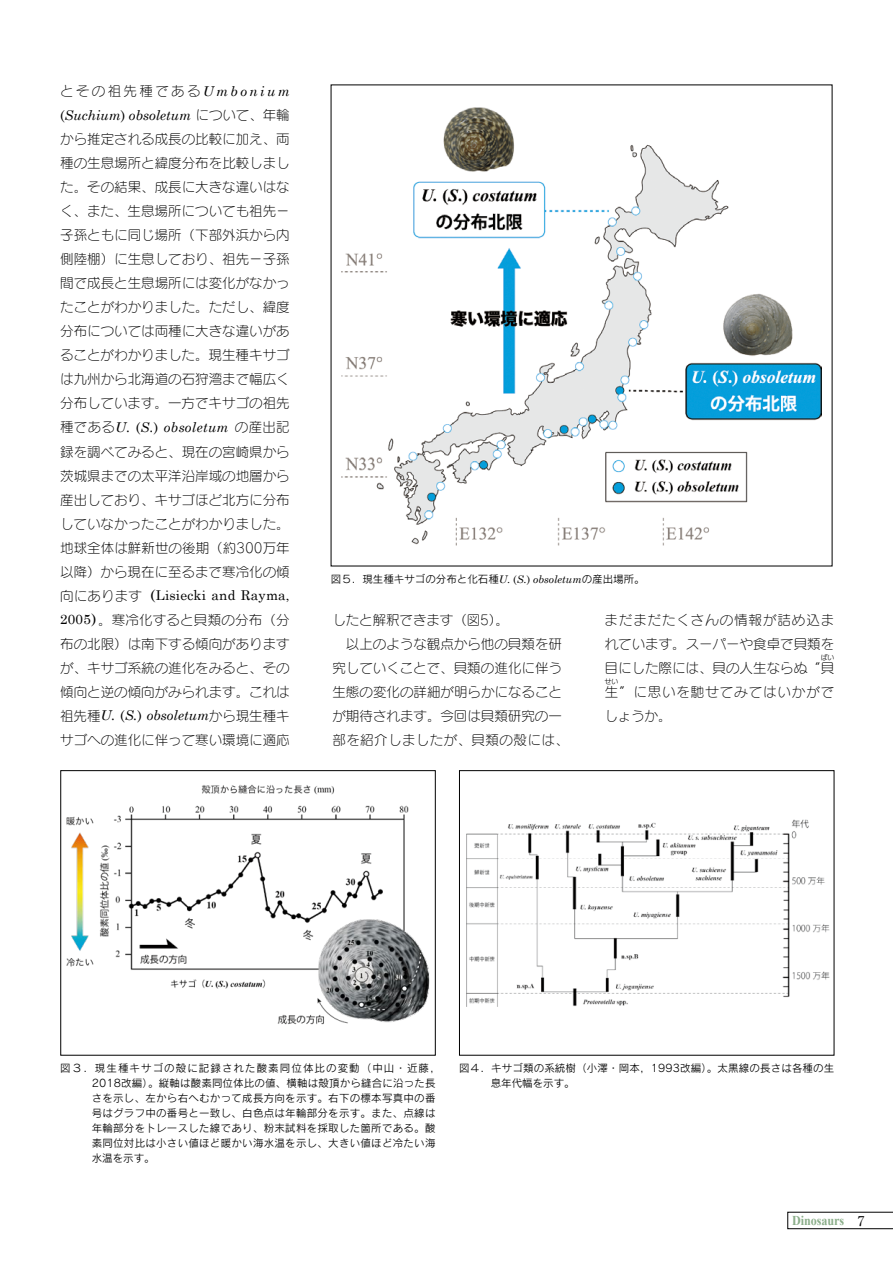
<style>
.page{position:relative;width:893px;height:1263px;background:#fff}
.page>*{position:absolute;margin:0;border:0;box-sizing:border-box;transform-origin:0 0}
.t1{font:13.5px/24px "Seurat Pro L";color:#000;text-align:justify}
.t2{font:italic 13.5px "Century Schoolbook";color:#000}
.t3{font:13.5px "Century Schoolbook";letter-spacing:.015em;color:#000}
.t4{font:italic 13.5px "Century Schoolbook";letter-spacing:.02em;color:#000}
.t5{font:13.5px "Seurat Pro L";letter-spacing:.175em;color:#000}
.t6{font:13.5px "Seurat Pro L";letter-spacing:.035em;color:#000}
.t7{font:13.5px "Seurat Pro L";letter-spacing:.065em;color:#000}
.t8{font:700 13.5px "Times New Roman";letter-spacing:-.005em;color:#8bae8a;scale:.9 1}
.t9{font:10.5px/15px "Rodin Pro M";letter-spacing:.025em;color:#000}
.t10{font:10.5px "Rodin Pro M";color:#000}
.t11{font:6.75px "Seurat Pro L";color:#000}
.s1{font-family:"Century Schoolbook";font-style:italic}
.s2{font-style:normal}
.s3{font-family:"Seurat Pro L";font-style:normal}
.s4{font-family:"Seurat Pro L"}
.s5{font-family:"Shuei Shogo M Sen";font-weight:800}
.s6{font-family:"Century Schoolbook"}
.s7{font-family:"Ryumin Pr 6";font-weight:400;color:#000}
</style>
<div class="page">
<img style="left:66px;top:785px;width:364px;height:240px">
<div style="left:61px;top:770px;width:375px;height:285px;border:1px solid #000"></div>
<img style="left:467px;top:820px;width:363px;height:186px">
<div style="left:459px;top:770px;width:375px;height:285px;border:1px solid #000"></div>
<img style="left:341px;top:108px;width:481px;height:438px">
<svg style="left:787px;top:1212px;width:106px;height:17px"></svg>
<p class="t5" style="left:60px;top:83px;width:231px">とその祖先種である<span class="s1">Umbonium</span></p>
<p class="t2" style="left:60px;top:107px;width:231px"><span class="s2">(</span>Suchium<span class="s2">)</span> obsoletum <span class="s3">について、年輪</span></p>
<p class="t1" style="left:60px;top:127px;width:231px">から推定される成長の比較に加え、両種の生息場所と緯度分布を比較しました。その結果、成長に大きな違いはなく、また、生息場所についても祖先−子孫ともに同じ場所（下部外浜から内側陸棚）に生息しており、祖先−子孫間で成長と生息場所には変化がなかったことがわかりました。ただし、緯度分布については両種に大きな違いがあることがわかりました。現生種キサゴは九州から北海道の石狩湾まで幅広く分布しています。一方でキサゴの祖先</p>
<p class="t4" style="left:60px;top:419px;width:231px"><span class="s3">種である</span>U. <span class="s2">(</span>S.<span class="s2">)</span> obsoletum <span class="s3">の産出記</span></p>
<p class="t1" style="left:60px;top:439px;width:231px">録を調べてみると、現在の宮崎県から茨城県までの太平洋沿岸域の地層から産出しており、キサゴほど北方に分布していなかったことがわかりました。地球全体は鮮新世の後期（約300万年以降）から現在に至るまで寒冷化の傾</p>
<p class="t3" style="left:60px;top:587px;width:231px"><span class="s4">向にあります</span><span class="s5">（</span>Lisiecki and Rayma,</p>
<p class="t1" style="left:60px;top:607px;width:231px"><span class="s6">2005</span><span class="s5">）</span>。寒冷化すると貝類の分布（分布の北限）は南下する傾向がありますが、キサゴ系統の進化をみると、その傾向と逆の傾向がみられます。これは</p>
<p class="t2" style="left:60px;top:707px;width:231px"><span class="s3">祖先種</span>U. <span class="s2">(</span>S.<span class="s2">)</span> obsoletum<span class="s3">から現生種キ</span></p>
<p class="t1" style="left:60px;top:727px;width:231px">サゴへの進化に伴って寒い環境に適応</p>
<p class="t10" style="left:331px;top:572px;width:315px">図５．現生種キサゴの分布と化石種<span class="s1">U.</span> <span class="s6">(</span><span class="s1">S.</span><span class="s6">)</span> <span class="s1">obsoletum</span>の産出場所。</p>
<p class="t1" style="left:332px;top:607px;width:178px">したと解釈できます（図5）。</p>
<p class="t1" style="left:346px;top:631px;width:218px">以上のような観点から他の貝類を研</p>
<p class="t1" style="left:332px;top:655px;width:231px">究していくことで、貝類の進化に伴う</p>
<p class="t1" style="left:332px;top:679px;width:231px">生態の変化の詳細が明らかになること</p>
<p class="t1" style="left:332px;top:703px;width:231px">が期待されます。今回は貝類研究の一</p>
<p class="t6" style="left:332px;top:731px;width:238px">部を紹介しましたが、貝類の殻には、</p>
<p class="t1" style="left:605px;top:607px;width:231px">まだまだたくさんの情報が詰め込まれています。スーパーや食卓で貝類を目にした際には、貝の人生ならぬ“貝</p>
<p class="t11" style="left:821px;top:653px;width:15px">ばい</p>
<p class="t7" style="left:605px;top:683px;width:231px">生”に思いを馳せてみてはいかがで</p>
<p class="t11" style="left:605px;top:677px;width:15px">せい</p>
<p class="t1" style="left:605px;top:703px;width:68px">しょうか。</p>
<p class="t9" style="left:92px;top:1060px;width:350px;text-indent:-32px">図３．現生種キサゴの殻に記録された酸素同位体比の変動（中山・近藤，2018改編）。縦軸は酸素同位体比の値、横軸は殻頂から縫合に沿った長さを示し、左から右へむかって成長方向を示す。右下の標本写真中の番号はグラフ中の番号と一致し、白色点は年輪部分を示す。また、点線は年輪部分をトレースした線であり、粉末試料を採取した箇所である。酸素同位対比は小さい値ほど暖かい海水温を示し、大きい値ほど冷たい海水温を示す。</p>
<p class="t9" style="left:491px;top:1060px;width:345px;text-indent:-32px">図４．キサゴ類の系統樹（小澤・岡本，1993改編）。太黒線の長さは各種の生息年代幅を示す。</p>
<p class="t8" style="left:792px;top:1211px;width:82px">Dinosaurs <span class="s7">7</span></p>
</div>
